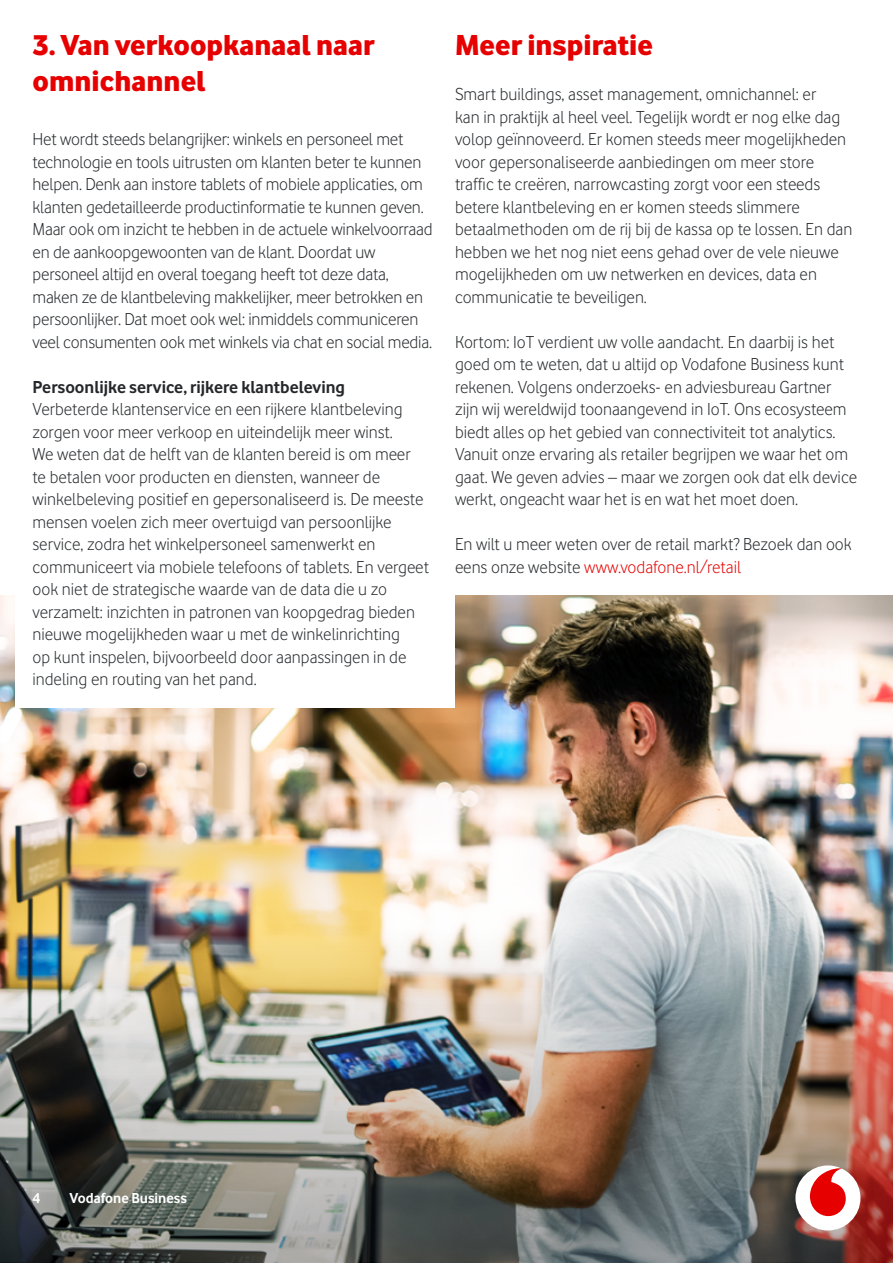
<style>
.page{position:relative;width:893px;height:1263px;background:#fff}
.page>*{position:absolute;margin:0;border:0;box-sizing:border-box;transform-origin:0 0}
.t1{font:800 30px/36px "Vodafone";color:#e60000}
.t2{font:300 18px/22.5px "Vodafone";color:#25282b}
.t3{font:700 18px "Vodafone";color:#25282b}
.t4{font:700 15px "Vodafone";color:#fff}
.s1{color:#e60000}
</style>
<div class="page">
<img style="left:0;top:595px;width:893px;height:331px">
<div style="left:15px;top:505px;width:440px;height:203px;background:#fff"></div>
<img style="left:0;top:926px;width:893px;height:337px">
<div style="left:795px;top:1165px;width:65px;height:65px;background:#fff;border-radius:50%"></div>
<svg style="left:810px;top:1168px;width:36px;height:48px"></svg>
<h1 class="t1" style="left:33px;top:27px;width:344px">3. Van verkoopkanaal naar omnichannel</h1>
<p class="t2" style="left:33px;top:128px;width:401px">Het wordt steeds belangrijker: winkels en personeel met technologie en tools uitrusten om klanten beter te kunnen helpen. Denk aan instore tablets of mobiele applicaties, om klanten gedetailleerde productinformatie te kunnen geven.<br>Maar ook om inzicht te hebben in de actuele winkelvoorraad en de aankoopgewoonten van de klant. Doordat uw personeel altijd en overal toegang heeft tot deze data, maken ze de klantbeleving makkelijker, meer betrokken en persoonlijker. Dat moet ook wel: inmiddels communiceren veel consumenten ook met winkels via chat en social media.</p>
<p class="t3" style="left:33px;top:376px;width:314px">Persoonlijke service, rijkere klantbeleving</p>
<p class="t2" style="left:33px;top:398px;width:398px">Verbeterde klantenservice en een rijkere klantbeleving zorgen voor meer verkoop en uiteindelijk meer winst.<br>We weten dat de helft van de klanten bereid is om meer<br>te betalen voor producten en diensten, wanneer de winkelbeleving positief en gepersonaliseerd is. De meeste mensen voelen zich meer overtuigd van persoonlijke service, zodra het winkelpersoneel samenwerkt en communiceert via mobiele telefoons of tablets. En vergeet ook niet de strategische waarde van de data die u zo verzamelt: inzichten in patronen van koopgedrag bieden nieuwe mogelijkheden waar u met de winkelinrichting<br>op kunt inspelen, bijvoorbeeld door aanpassingen in de indeling en routing van het pand.</p>
<h1 class="t1" style="left:455px;top:27px;width:199px">Meer inspiratie</h1>
<p class="t2" style="left:455px;top:83px;width:399px">Smart buildings, asset management, omnichannel: er<br>kan in praktijk al heel veel. Tegelijk wordt er nog elke dag volop geïnnoveerd. Er komen steeds meer mogelijkheden voor gepersonaliseerde aanbiedingen om meer store traffic te creëren, narrowcasting zorgt voor een steeds betere klantbeleving en er komen steeds slimmere betaalmethoden om de rij bij de kassa op te lossen. En dan hebben we het nog niet eens gehad over de vele nieuwe mogelijkheden om uw netwerken en devices, data en communicatie te beveiligen.</p>
<p class="t2" style="left:455px;top:330px;width:404px">Kortom: IoT verdient uw volle aandacht. En daarbij is het goed om te weten, dat u altijd op Vodafone Business kunt rekenen. Volgens onderzoeks- en adviesbureau Gartner zijn wij wereldwijd toonaangevend in IoT. Ons ecosysteem biedt alles op het gebied van connectiviteit tot analytics.<br>Vanuit onze ervaring als retailer begrijpen we waar het om gaat. We geven advies – maar we zorgen ook dat elk device werkt, ongeacht waar het is en wat het moet doen.</p>
<p class="t2" style="left:455px;top:533px;width:398px">En wilt u meer weten over de retail markt? Bezoek dan ook eens onze website <span class="s1">www.vodafone.nl/retail</span></p>
<p class="t4" style="left:33px;top:1189px;width:9px">4</p>
<p class="t4" style="left:70px;top:1189px;width:119px">Vodafone Business</p>
</div>
